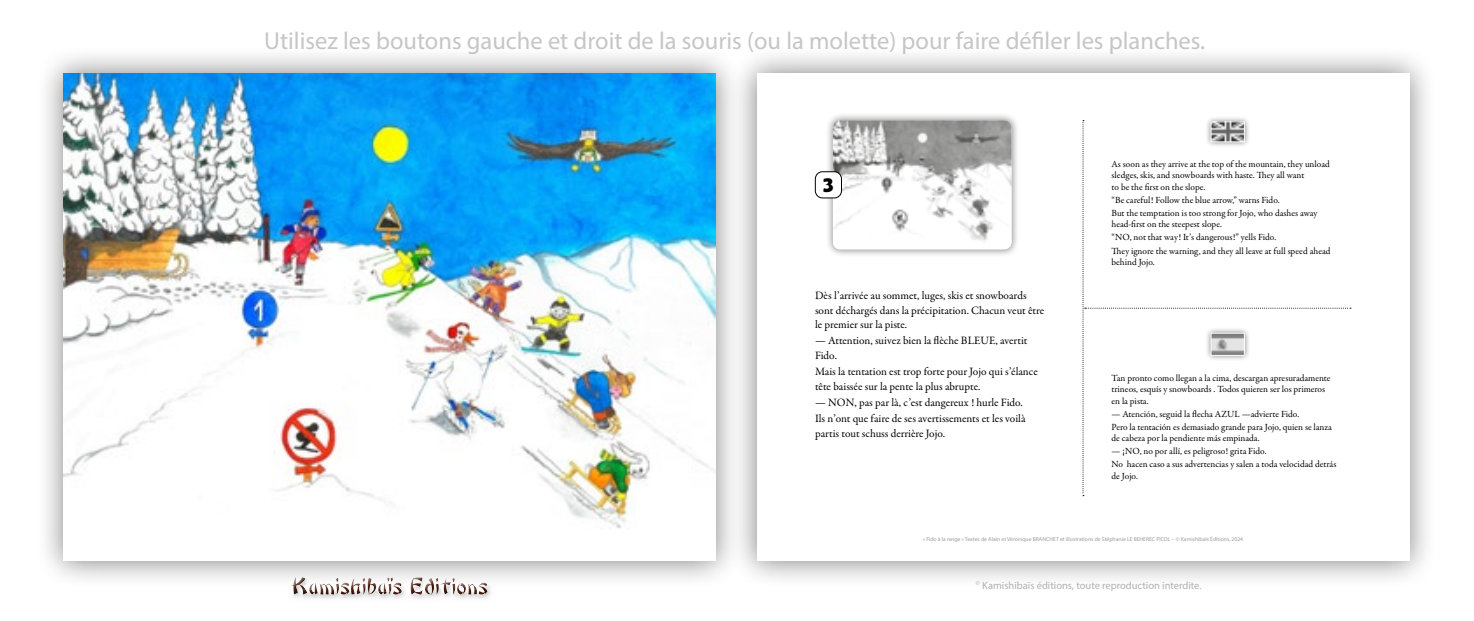
<style>
.page{position:relative;width:1474px;height:621px;background:#fff}
.page>*{position:absolute;margin:0;border:0;box-sizing:border-box;transform-origin:0 0}
.t1{font:24.5px "Myriad Pro";color:#c6c6c6}
.t2{font:900 22.05px "Goudy Sans Std";color:#000}
.t3{font:11.38px/14.5px "Garamond Premr Pro";letter-spacing:-.005em;color:#000}
.t4{font:10.5px "Myriad Pro";color:#b3b2b2}
.t5{font:9.45px/13.1px "Garamond Premr Pro";color:#000}
.t6{font:5.6px "Myriad Pro";color:#9d9d9c}
</style>
<div class="page">
<div style="left:284px;top:576px;width:216px;height:31px;background:#000;opacity:.75"></div>
<div style="left:729px;top:45px;width:707px;height:543px;background:#000;opacity:.5"></div>
<div style="left:756px;top:73px;width:653px;height:487px;background:#fff"></div>
<svg style="left:1082px;top:120px;width:268px;height:376px"></svg>
<div style="left:1204px;top:115px;width:46px;height:33px;background:#000;opacity:.5"></div>
<img style="left:1212px;top:123px;width:30px;height:17px">
<div style="left:1210px;top:121px;width:34px;height:21px;border:1px solid #fff"></div>
<div style="left:1204px;top:326px;width:46px;height:35px;background:#000;opacity:.5"></div>
<img style="left:1212px;top:334px;width:30px;height:19px">
<div style="left:1210px;top:332px;width:34px;height:23px;border:1px solid #fff"></div>
<div style="left:825px;top:112px;width:194px;height:145px;background:#000;opacity:.5"></div>
<img style="left:833px;top:120px;width:178px;height:129px">
<div style="left:815px;top:172px;width:26px;height:26px;background:#fff;border-radius:7px"></div>
<div style="left:815px;top:171px;width:26px;height:27px;border:1px solid #000;border-radius:7px"></div>
<div style="left:35px;top:45px;width:707px;height:543px;background:#000;opacity:.5"></div>
<img style="left:63px;top:73px;width:652px;height:487px">
<svg style="left:719px;top:73px;width:7px;height:2px"></svg>
<h1 class="t1" style="left:264px;top:26px;width:942px">Utilisez les boutons gauche et droit de la souris (ou la molette) pour faire défiler les planches.</h1>
<h2 class="t2" style="left:822px;top:171px;width:13px">3</h2>
<p class="t3" style="left:815px;top:288px;width:231px">Dès l’arrivée au sommet, luges, skis et snowboards sont déchargés dans la précipitation. Chacun veut être le premier sur la piste.</p>
<p class="t3" style="left:815px;top:333px;width:214px">— Attention, suivez bien la flèche BLEUE, avertit<br>Fido.</p>
<p class="t3" style="left:815px;top:364px;width:224px">Mais la tentation est trop forte pour Jojo qui s’élance tête baissée sur la pente la plus abrupte.</p>
<p class="t3" style="left:815px;top:394px;width:212px;line-height:16.3px">— NON, pas par là, c’est dangereux ! hurle Fido.<br>Ils n’ont que faire de ses avertissements et les voilà</p>
<p class="t3" style="left:815px;top:426px;width:132px">partis tout schuss derrière Jojo.</p>
<p class="t5" style="left:1111px;top:158px;width:220px;line-height:11.4px">As soon as they arrive at the top of the mountain, they unload sledges, skis, and snowboards with haste. They all want<br>to be the first on the slope.</p>
<p class="t5" style="left:1111px;top:193px;width:207px">“Be careful! Follow the blue arrow,” warns Fido.<br>But the temptation is too strong for Jojo, who dashes away</p>
<p class="t5" style="left:1111px;top:218px;width:220px">head-first on the steepest slope.<br>“NO, not that way! It’s dangerous!” yells Fido.<br>They ignore the warning, and they all leave at full speed ahead</p>
<p class="t5" style="left:1111px;top:255px;width:45px">behind Jojo.</p>
<p class="t5" style="left:1111px;top:372px;width:220px;line-height:11.4px">Tan pronto como llegan a la cima, descargan apresuradamente trineos, esquís y snowboards . Todos quieren ser los primeros en la pista.</p>
<p class="t5" style="left:1111px;top:407px;width:222px">— Atención, seguid la flecha AZUL —advierte Fido.<br>Pero la tentación es demasiado grande para Jojo, quien se lanza</p>
<p class="t5" style="left:1111px;top:431px;width:150px">de cabeza por la pendiente más empinada.</p>
<p class="t5" style="left:1111px;top:444px;width:226px">— ¡NO, no por allí, es peligroso! grita Fido.<br>No hacen caso a sus advertencias y salen a toda velocidad detrás</p>
<p class="t5" style="left:1111px;top:469px;width:28px">de Jojo.</p>
<p class="t6" style="left:922px;top:535px;width:322px">« Fido à la neige » Textes de Alain et Véronique BRANCHET et illustrations de Stéphanie LE BEHEREC PICOL – © Kamishibaïs Éditions, 2024</p>
<p class="t4" style="left:975px;top:578px;width:227px"><sup>©</sup> Kamishibaïs éditions, toute reproduction interdite.</p>
</div>
